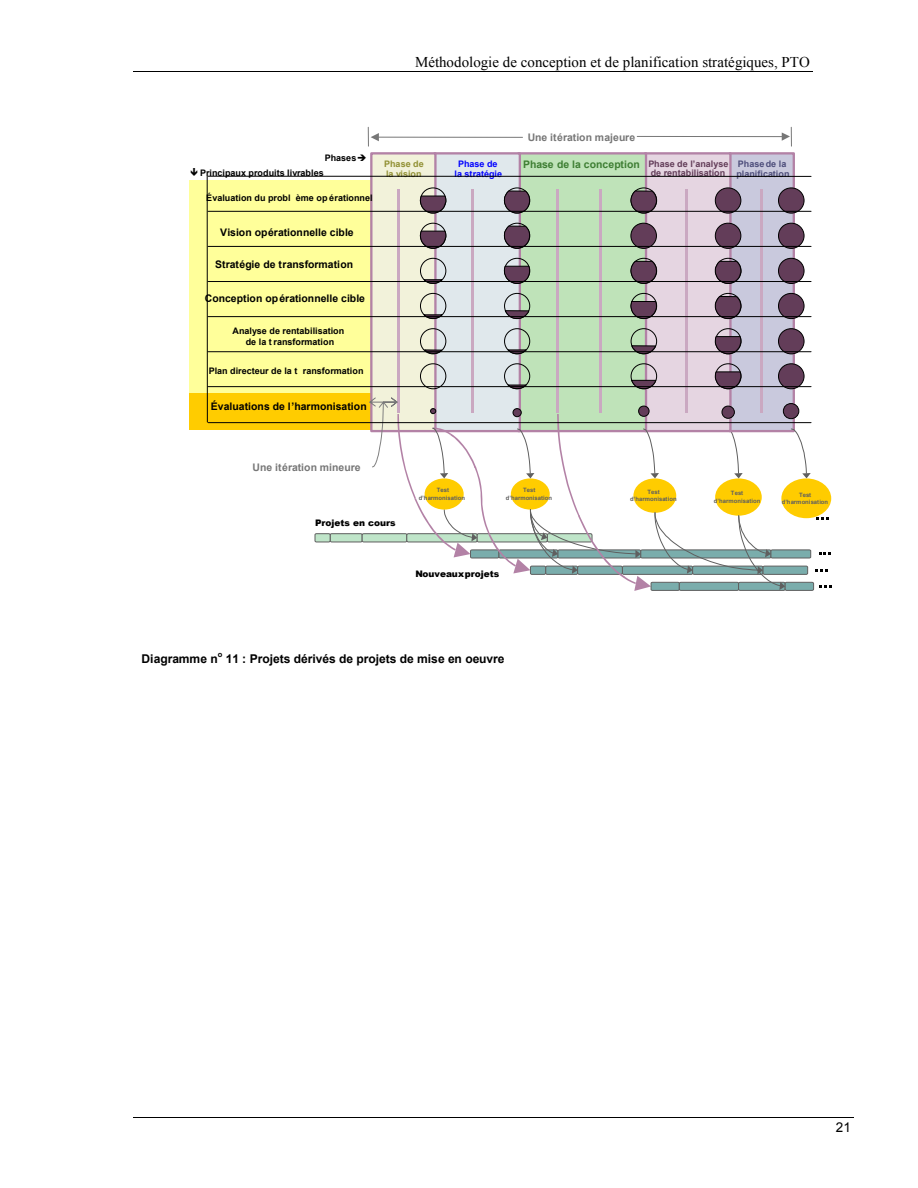
<style>
.page{position:relative;width:918px;height:1188px;background:#fff}
.page>*{position:absolute;margin:0;border:0;box-sizing:border-box;transform-origin:0 0}
.t1{font:15px "Times New Roman";letter-spacing:.005em;color:#000}
.t2{font:13.5px "Arial";color:#000}
.t3{font:700 12.15px "Arial";letter-spacing:-.005em;color:#000}
.t4{font:700 10.5px "Arial";color:#000}
.t5{font:700 10.5px "Arial";color:#777}
.t6{font:700 10.5px "Arial";letter-spacing:-.005em;color:#3e7e33}
.t7{font:700 9px/11.4px "Arial";letter-spacing:.005em;color:#000;text-align:center}
.t8{font:700 9px/8.2px "Arial";letter-spacing:.005em;color:#633d59}
.t9{font:900 9px "Arial";letter-spacing:-.005em;color:#000}
.t10{font:700 9px/9.9px "Arial";letter-spacing:.005em;color:#4e4e7b}
.t11{font:700 9px "Arial";letter-spacing:.005em;color:#0303ff}
.t12{font:700 9px/9.9px "Arial";letter-spacing:.005em;color:#919033}
.t13{font:700 7.5px "Arial";color:#000}
.t14{font:700 6px/7.5px "Arial";letter-spacing:-.005em;color:#5f5f5f;text-align:center}
</style>
<div class="page">
<hr style="left:133px;top:72px;width:679px;height:1px;background:#000">
<hr style="left:133px;top:1118px;width:720px;height:1px;background:#000">
<div style="left:189px;top:180px;width:181px;height:214px;background:#ffff9a"></div>
<div style="left:190px;top:393px;width:181px;height:37px;background:#fc0"></div>
<div style="left:729px;top:152px;width:66px;height:280px;background:#c9c9dd;border:2px solid #b382a6"></div>
<div style="left:644px;top:152px;width:88px;height:280px;background:#e5d5e1;border:2px solid #b382a6"></div>
<div style="left:517px;top:152px;width:130px;height:280px;background:#bfe3b9;border:2px solid #b382a6"></div>
<div style="left:433px;top:152px;width:88px;height:280px;background:#e0e8ec;border:2px solid #b382a6"></div>
<div style="left:370px;top:152px;width:67px;height:280px;background:#f2f2da;border:2px solid #b382a6"></div>
<svg style="left:503px;top:187px;width:28px;height:203px"></svg>
<div style="left:715px;top:363px;width:27px;height:26px;border:1px solid #000;border-radius:50%"></div>
<svg style="left:714px;top:371px;width:28px;height:19px"></svg>
<div style="left:715px;top:328px;width:27px;height:26px;border:1px solid #000;border-radius:50%"></div>
<svg style="left:714px;top:336px;width:28px;height:19px"></svg>
<div style="left:715px;top:187px;width:26px;height:27px;background:#633d59;border:1px solid #000;border-radius:50%"></div>
<div style="left:715px;top:258px;width:27px;height:26px;border:1px solid #000;border-radius:50%"></div>
<svg style="left:714px;top:260px;width:28px;height:24px"></svg>
<div style="left:715px;top:293px;width:27px;height:26px;border:1px solid #000;border-radius:50%"></div>
<svg style="left:714px;top:295px;width:28px;height:24px"></svg>
<div style="left:715px;top:223px;width:26px;height:26px;background:#633d59;border:1px solid #000;border-radius:50%"></div>
<div style="left:778px;top:328px;width:27px;height:26px;background:#633d59;border:1px solid #000;border-radius:50%"></div>
<div style="left:778px;top:363px;width:27px;height:26px;background:#633d59;border:1px solid #000;border-radius:50%"></div>
<div style="left:778px;top:258px;width:27px;height:26px;background:#633d59;border:1px solid #000;border-radius:50%"></div>
<div style="left:778px;top:293px;width:27px;height:26px;background:#633d59;border:1px solid #000;border-radius:50%"></div>
<div style="left:778px;top:187px;width:27px;height:27px;background:#633d59;border:1px solid #000;border-radius:50%"></div>
<div style="left:778px;top:223px;width:27px;height:26px;background:#633d59;border:1px solid #000;border-radius:50%"></div>
<div style="left:631px;top:363px;width:26px;height:26px;border:1px solid #000;border-radius:50%"></div>
<svg style="left:630px;top:379px;width:27px;height:11px"></svg>
<div style="left:630px;top:223px;width:27px;height:26px;background:#633d59;border:1px solid #000;border-radius:50%"></div>
<div style="left:631px;top:293px;width:26px;height:26px;border:1px solid #000;border-radius:50%"></div>
<svg style="left:630px;top:300px;width:27px;height:19px"></svg>
<div style="left:631px;top:328px;width:26px;height:26px;border:1px solid #000;border-radius:50%"></div>
<svg style="left:631px;top:345px;width:26px;height:10px"></svg>
<div style="left:631px;top:187px;width:26px;height:27px;border:1px solid #000;border-radius:50%"></div>
<svg style="left:630px;top:190px;width:27px;height:24px"></svg>
<div style="left:631px;top:258px;width:26px;height:26px;border:1px solid #000;border-radius:50%"></div>
<svg style="left:630px;top:260px;width:27px;height:24px"></svg>
<div style="left:420px;top:187px;width:26px;height:27px;border:1px solid #000;border-radius:50%"></div>
<svg style="left:419px;top:195px;width:28px;height:19px"></svg>
<div style="left:420px;top:223px;width:26px;height:26px;border:1px solid #000;border-radius:50%"></div>
<svg style="left:419px;top:230px;width:28px;height:19px"></svg>
<div style="left:420px;top:258px;width:26px;height:26px;border:1px solid #000;border-radius:50%"></div>
<svg style="left:423px;top:278px;width:21px;height:6px"></svg>
<div style="left:420px;top:293px;width:26px;height:26px;border:1px solid #000;border-radius:50%"></div>
<svg style="left:423px;top:314px;width:22px;height:5px"></svg>
<svg style="left:420px;top:328px;width:27px;height:62px"></svg>
<hr style="left:557px;top:190px;width:2px;height:223px;background:#caa8c1">
<hr style="left:760px;top:190px;width:3px;height:223px;background:#caa8c1">
<hr style="left:599px;top:190px;width:3px;height:223px;background:#caa8c1">
<hr style="left:685px;top:190px;width:2px;height:223px;background:#caa8c1">
<hr style="left:471px;top:190px;width:3px;height:223px;background:#caa8c1">
<hr style="left:397px;top:190px;width:2px;height:223px;background:#caa8c1">
<hr style="left:637px;top:136px;width:145px;height:1px;background:#777">
<hr style="left:379px;top:137px;width:144px;height:1px;background:#777">
<svg style="left:368px;top:127px;width:11px;height:19px"></svg>
<svg style="left:782px;top:127px;width:10px;height:19px"></svg>
<svg style="left:314px;top:397px;width:517px;height:194px"></svg>
<hr style="left:208px;top:211px;width:603px;height:1px;background:#000">
<hr style="left:208px;top:246px;width:603px;height:1px;background:#000">
<hr style="left:208px;top:281px;width:603px;height:1px;background:#000">
<hr style="left:208px;top:316px;width:603px;height:1px;background:#000">
<hr style="left:208px;top:351px;width:603px;height:1px;background:#000">
<hr style="left:208px;top:386px;width:603px;height:1px;background:#000">
<hr style="left:208px;top:422px;width:603px;height:1px;background:#000">
<hr style="left:208px;top:176px;width:603px;height:1px;background:#000">
<hr style="left:207px;top:176px;width:1px;height:246px;background:#000">
<h1 class="t1" style="left:415px;top:53px;width:396px">Méthodologie de conception et de planification stratégiques, PTO</h1>
<p class="t7" style="left:325px;top:152px;width:33px">Phases</p>
<p class="t7" style="left:200px;top:168px;width:125px">Principaux produits livrables</p>
<p class="t7" style="left:206px;top:192px;width:168px">Évaluation du probl ème op érationnel</p>
<p class="t4" style="left:220px;top:226px;width:135px">Vision opérationnelle cible</p>
<p class="t4" style="left:215px;top:259px;width:139px">Stratégie de transformation</p>
<p class="t4" style="left:205px;top:293px;width:162px">Conception opérationnelle cible</p>
<p class="t7" style="left:233px;top:325px;width:113px">Analyse de rentabilisation de la t ransformation</p>
<p class="t7" style="left:209px;top:365px;width:156px">Plan directeur de la t ransformation</p>
<p class="t4" style="left:211px;top:401px;width:157px">Évaluations de l’harmonisation</p>
<p class="t12" style="left:384px;top:159px;width:41px">Phase de la vision</p>
<p class="t5" style="left:528px;top:131px;width:109px">Une itération majeure</p>
<p class="t11" style="left:458px;top:159px;width:41px">Phase de</p>
<p class="t6" style="left:523px;top:159px;width:118px">Phase de la conception</p>
<p class="t11" style="left:454px;top:169px;width:49px">la stratégie</p>
<p class="t8" style="left:648px;top:160px;width:82px">Phase de l’analyse de rentabilisation</p>
<p class="t10" style="left:736px;top:159px;width:55px">Phase de la planification</p>
<p class="t5" style="left:253px;top:461px;width:110px">Une itération mineure</p>
<p class="t14" style="left:419px;top:486px;width:48px">Test d’harmonisation</p>
<p class="t14" style="left:506px;top:486px;width:48px">Test d’harmonisation</p>
<p class="t14" style="left:630px;top:488px;width:48px">Test d’harmonisation</p>
<p class="t14" style="left:714px;top:490px;width:48px">Test d’harmonisation</p>
<p class="t14" style="left:782px;top:491px;width:48px">Test d’harmonisation</p>
<p class="t9" style="left:315px;top:516px;width:82px">Projets en cours</p>
<p class="t9" style="left:416px;top:567px;width:85px">Nouveaux projets</p>
<h3 class="t3" style="left:142px;top:652px;width:78px">Diagramme n</h3>
<p class="t13" style="left:218px;top:650px;width:6px">o</p>
<h3 class="t3" style="left:226px;top:652px;width:280px">11 : Projets dérivés de projets de mise en oeuvre</h3>
<h2 class="t2" style="left:836px;top:1120px;width:17px">21</h2>
</div>
